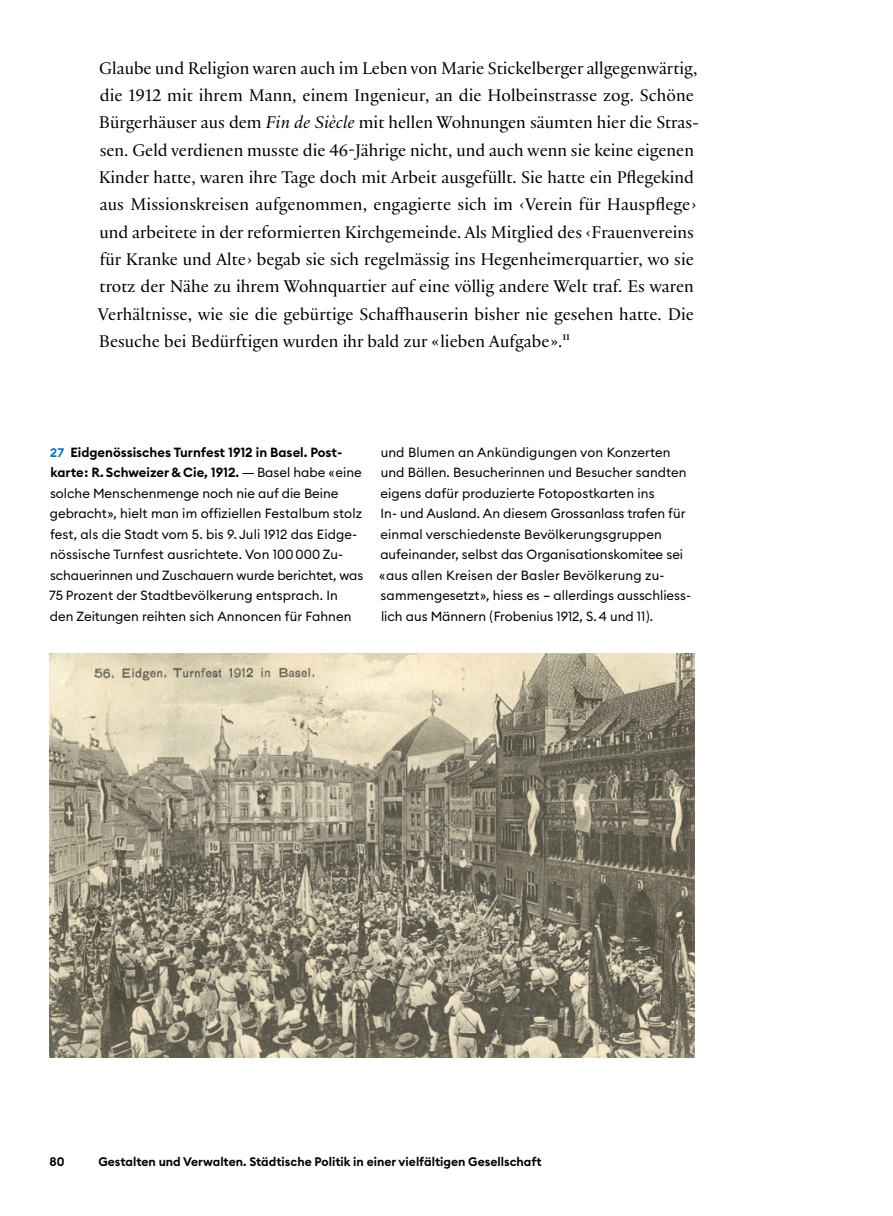
<style>
.page{position:relative;width:893px;height:1216px;background:#fff}
.page>*{position:absolute;margin:0;border:0;box-sizing:border-box;transform-origin:0 0}
.GT_ohne_Einzug{font:18.2px/27.3px "Practice";color:#000}
.Abb_Legende_fett{font:13.12px/20.5px "Euclid Circular B";letter-spacing:.005em;color:#000}
.Abb_Legende_fett-2{font:600 13.12px/20.5px "Euclid Circular B";color:#000}
.Fusszeile_links{font:600 12.25px "Euclid Circular B";color:#000}
.s1{font-style:italic}
.s2{font-size:12.25px;color:#0077b3}
</style>
<div class="page">
<svg style="left:242px;top:473px;width:12px;height:1px"></svg>
<img style="left:50px;top:653px;width:644px;height:404px">
<p class="GT_ohne_Einzug" style="left:98px;top:54px;width:603px">Glaube und Religion waren auch im Leben von Marie Stickelberger allgegenwärtig, die 1912 mit ihrem Mann, einem Ingenieur, an die Holbeinstrasse zog. Schöne Bürgerhäuser aus dem <span class="s1">Fin de Siècle</span> mit hellen Wohnungen säumten hier die Stras&shy;sen. Geld verdienen musste die 46-Jährige nicht, und auch wenn sie keine eigenen Kinder hatte, waren ihre Tage doch mit Arbeit ausgefüllt. Sie hatte ein Pflegekind aus Missionskreisen aufgenommen, engagierte sich im ‹Verein für Hauspflege› und arbeitete in der reformierten Kirchgemeinde. Als Mitglied des ‹Frauenvereins für Kranke und Alte› begab sie sich regelmässig ins Hegenheimerquartier, wo sie trotz der Nähe zu ihrem Wohnquartier auf eine völlig andere Welt traf. Es waren Verhältnisse, wie sie die gebürtige Schaffhauserin bisher nie gesehen hatte. Die Besuche bei Bedürftigen wurden ihr bald zur «lieben Aufgabe».<sup>11</sup></p>
<p class="Abb_Legende_fett-2" style="left:50px;top:442px;width:292px"><span class="s2">27</span> Eidgenössisches Turnfest 1912 in Basel. Post&shy;karte: R. Schweizer&amp;Cie, 1912.</p>
<p class="Abb_Legende_fett" style="left:49px;top:462px;width:316px;text-indent:208px">Basel habe «eine solche Menschenmenge noch nie auf die Beine gebracht», hielt man im offiziellen Festalbum stolz fest, als die Stadt vom 5. bis 9. Juli 1912 das Eidge&shy;nössische Turnfest ausrichtete. Von 100 000 Zu&shy;schauerinnen und Zuschauern wurde berichtet, was 75 Prozent der Stadtbevölkerung entsprach. In den Zeitungen reihten sich Annoncen für Fahnen</p>
<p class="Abb_Legende_fett" style="left:379px;top:441px;width:313px">und Blumen an Ankündigungen von Konzerten und Bällen. Besucherinnen und Besucher sandten eigens dafür produzierte Fotopostkarten ins<br>In- und Ausland. An diesem Grossanlass trafen für einmal verschiedenste Bevölkerungsgruppen aufeinander, selbst das Organisationskomitee sei «aus allen Kreisen der Basler Bevölkerung zu&shy;sammengesetzt», hiess es – allerdings ausschliess&shy;lich aus Männern (Frobenius 1912, S. 4 und 11).</p>
<p class="Fusszeile_links" style="left:50px;top:1153px;width:16px">80</p>
<p class="Fusszeile_links" style="left:98px;top:1153px;width:445px">Gestalten und Verwalten. Städtische Politik in einer vielfältigen Gesellschaft</p>
</div>
